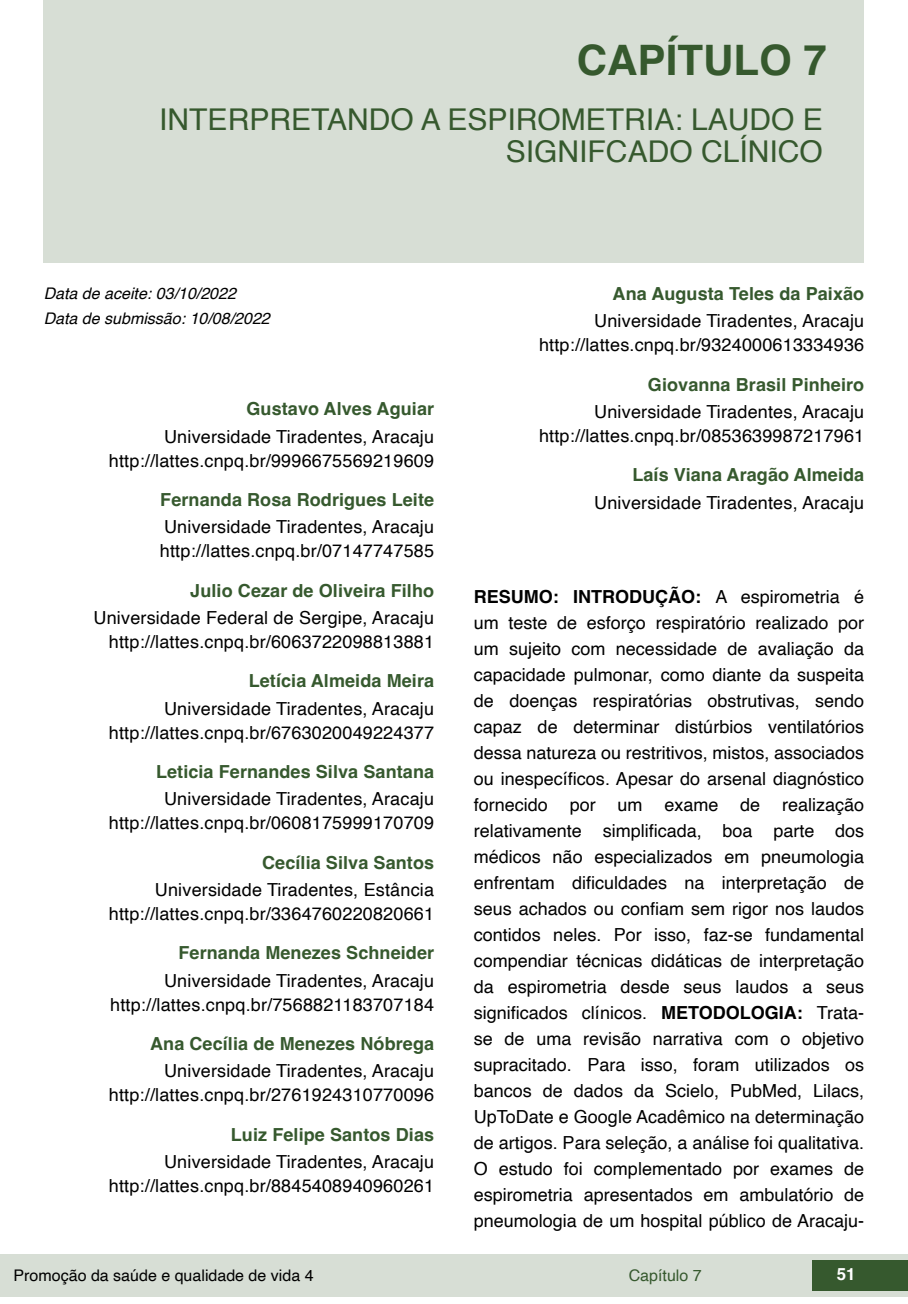
<style>
.page{position:relative;width:908px;height:1304px;background:#fff}
.page>*{position:absolute;margin:0;border:0;box-sizing:border-box;transform-origin:0 0}
.t1{font:700 42px "Helvetica";color:#36592e}
.t2{font:30px/32px "Helvetica";color:#36592e;text-align:right}
.t3{font:18px/26px "Helvetica";letter-spacing:.01em;color:#000;text-align:right}
.t4{font:700 18px "Helvetica";letter-spacing:.005em;color:#36592e}
.t5{font:700 16.8px "Helvetica";color:#fff}
.t6{font:italic 16px "Helvetica";color:#000}
.t7{font:16px "Helvetica";color:#000}
.t8{font:16px "Helvetica";color:#36592e}
.s1{font-weight:700}
</style>
<div class="page">
<div style="left:0;top:1254px;width:906px;height:43px;background:#d7ded5"></div>
<div style="left:812px;top:1261px;width:95px;height:30px;background:#36592e"></div>
<div style="left:44px;top:0;width:819px;height:263px;background:#d7ded5"></div>
<h1 class="t1" style="left:576px;top:35px;width:251px">CAPÍTULO 7</h1>
<h2 class="t2" style="left:159px;top:104px;width:664px">INTERPRETANDO A ESPIROMETRIA: LAUDO E<br>SIGNIFCADO CLÍNICO</h2>
<p class="t6" style="left:44px;top:280px;width:194px">Data de aceite: 03/10/2022</p>
<p class="t6" style="left:44px;top:306px;width:227px">Data de submissão: 10/08/2022</p>
<p class="t4" style="left:246px;top:398px;width:189px">Gustavo Alves Aguiar</p>
<p class="t3" style="left:109px;top:425px;width:326px;line-height:24px">Universidade Tiradentes, Aracaju http://lattes.cnpq.br/9996675569219609</p>
<p class="t4" style="left:160px;top:489px;width:275px">Fernanda Rosa Rodrigues Leite</p>
<p class="t3" style="left:160px;top:516px;width:275px;line-height:24px;text-align:left">Universidade Tiradentes, Aracaju http://lattes.cnpq.br/07147747585</p>
<p class="t4" style="left:190px;top:579px;width:245px">Julio Cezar de Oliveira Filho</p>
<p class="t3" style="left:93px;top:606px;width:342px;line-height:24px">Universidade Federal de Sergipe, Aracaju http://lattes.cnpq.br/6063722098813881</p>
<p class="t4" style="left:249px;top:670px;width:187px">Letícia Almeida Meira</p>
<p class="t3" style="left:109px;top:697px;width:326px;line-height:24px">Universidade Tiradentes, Aracaju http://lattes.cnpq.br/6763020049224377</p>
<p class="t4" style="left:156px;top:761px;width:279px">Leticia Fernandes Silva Santana</p>
<p class="t3" style="left:109px;top:788px;width:326px;line-height:24px">Universidade Tiradentes, Aracaju http://lattes.cnpq.br/0608175999170709</p>
<p class="t4" style="left:262px;top:851px;width:173px">Cecília Silva Santos</p>
<p class="t3" style="left:109px;top:878px;width:326px;line-height:24px">Universidade Tiradentes, Estância http://lattes.cnpq.br/3364760220820661</p>
<p class="t4" style="left:178px;top:942px;width:257px">Fernanda Menezes Schneider</p>
<p class="t3" style="left:110px;top:969px;width:325px;line-height:24px">Universidade Tiradentes, Aracaju http://lattes.cnpq.br/7568821183707184</p>
<p class="t4" style="left:150px;top:1033px;width:285px">Ana Cecília de Menezes Nóbrega</p>
<p class="t3" style="left:109px;top:1060px;width:326px;line-height:24px">Universidade Tiradentes, Aracaju http://lattes.cnpq.br/2761924310770096</p>
<p class="t4" style="left:231px;top:1123px;width:205px">Luiz Felipe Santos Dias</p>
<p class="t3" style="left:109px;top:1150px;width:326px;line-height:24px">Universidade Tiradentes, Aracaju http://lattes.cnpq.br/8845408940960261</p>
<p class="t4" style="left:612px;top:283px;width:253px">Ana Augusta Teles da Paixão</p>
<p class="t3" style="left:538px;top:310px;width:326px;line-height:24px">Universidade Tiradentes, Aracaju http://lattes.cnpq.br/9324000613334936</p>
<p class="t4" style="left:647px;top:373px;width:218px">Giovanna Brasil Pinheiro</p>
<p class="t3" style="left:538px;top:400px;width:326px;line-height:24px">Universidade Tiradentes, Aracaju http://lattes.cnpq.br/0853639987217961</p>
<p class="t4" style="left:632px;top:464px;width:233px">Laís Viana Aragão Almeida</p>
<p class="t3" style="left:594px;top:490px;width:271px">Universidade Tiradentes, Aracaju</p>
<p class="t3" style="left:473px;top:584px;width:392px;text-align:justify"><span class="s1">RESUMO: INTRODUÇÃO:</span> A espirometria é um teste de esforço respiratório realizado por um sujeito com necessidade de avaliação da capacidade pulmonar, como diante da suspeita de doenças respiratórias obstrutivas, sendo capaz de determinar distúrbios ventilatórios dessa natureza ou restritivos, mistos, associados ou inespecíficos. Apesar do arsenal diagnóstico fornecido por um exame de realização relativamente simplificada, boa parte dos médicos não especializados em pneumologia enfrentam dificuldades na interpretação de seus achados ou confiam sem rigor nos laudos contidos neles. Por isso, faz-se fundamental compendiar técnicas didáticas de interpretação da espirometria desde seus laudos a seus significados clínicos. <span class="s1">METODOLOGIA:</span> Trata&shy;se de uma revisão narrativa com o objetivo supracitado. Para isso, foram utilizados os bancos de dados da Scielo, PubMed, Lilacs, UpToDate e Google Acadêmico na determinação de artigos. Para seleção, a análise foi qualitativa.<br>O estudo foi complementado por exames de espirometria apresentados em ambulatório de pneumologia de um hospital público de Aracaju-</p>
<p class="t7" style="left:14px;top:1263px;width:301px">Promoção da saúde e qualidade de vida 4</p>
<p class="t8" style="left:628px;top:1263px;width:74px">Capítulo 7</p>
<p class="t5" style="left:836px;top:1264px;width:20px">51</p>
</div>
